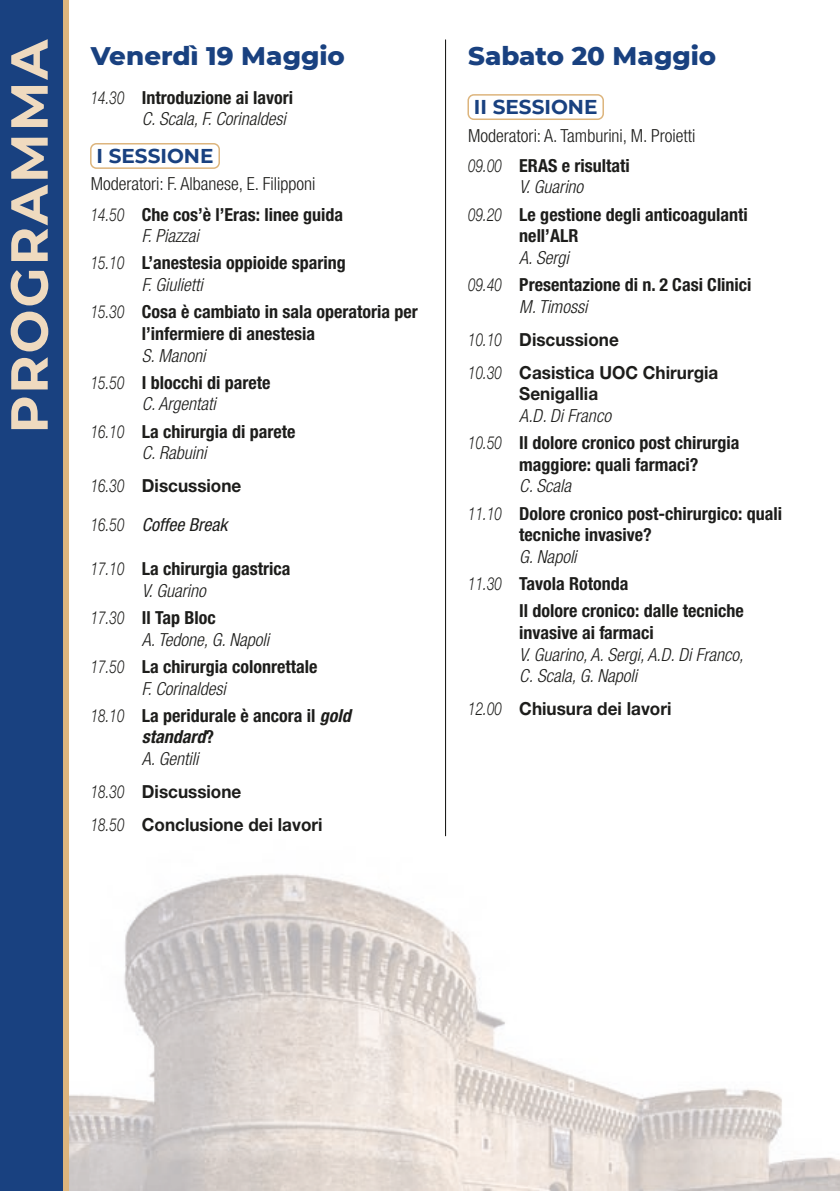
<style>
.page{position:relative;width:840px;height:1191px;background:#fff}
.page>*{position:absolute;margin:0;border:0;box-sizing:border-box;transform-origin:0 0}
.t1{font:700 52px "Montserrat";letter-spacing:.04em;color:#efdabf}
.t2{font:800 26px "Montserrat";color:#194180}
.t3{font:700 20px "Montserrat";color:#194180}
.t4{font:700 condensed 18px/27.2px "Helvetica Neue LT Std";color:#1d1d1b}
.t5{font:700 18px/33px "Helvetica Neue LT Std";color:#1d1d1b;scale:.95 1}
.t6{font:italic 300 condensed 18px/21.6px "Helvetica Neue LT Std";color:#1d1d1b}
.t7{font:300 condensed 18px/30.2px "Helvetica Neue LT Std";color:#1d1d1b}
.t8{font:italic condensed 18px "Helvetica Neue LT Std";color:#1d1d1b}
.s1{font-stretch:normal}
.s2{font-weight:700;font-style:normal}
.s3{font-style:italic;font-stretch:normal}
.s4{font-weight:700}
.s5{font-weight:300;font-style:italic}
.s6{font-weight:300;font-style:italic;font-stretch:normal}
.s7{font-weight:300;font-style:italic;font-stretch:condensed}
.s8{font-weight:300;font-stretch:normal}
.s9{font-style:italic}
</style>
<div class="page">
<img style="left:68px;top:0;width:771px;height:1191px">
<div style="left:90px;top:143px;width:130px;height:26px;border:2px solid #ddb57d;border-radius:6px"></div>
<div style="left:467px;top:94px;width:136px;height:26px;border:2px solid #ddb57d;border-radius:6px"></div>
<hr style="left:445px;top:40px;width:1px;height:796px;background:#1d1d1b">
<div style="left:17px;top:0;width:51px;height:1191px;background:linear-gradient(to bottom,#ddb57d,#ddb57d)"></div>
<div style="left:0;top:0;width:62px;height:1191px;background:#194180"></div>
<h1 class="t1" style="left:-8px;top:433px;width:396px;rotate:-90deg">PROGRAMMA</h1>
<h2 class="t2" style="left:91px;top:37px;width:255px">Venerdì 19 Maggio</h2>
<p class="t6" style="left:142px;top:87px;width:153px;text-indent:-51px"><span class="s1">14.30</span> <span class="s2">Introduzione ai lavori<br></span>C. Scala, F. Corinaldesi</p>
<p class="t3" style="left:96px;top:142px;width:118px">I SESSIONE</p>
<p class="t7" style="left:91px;top:169px;width:254px">Moderatori: F. Albanese, E. Filipponi<br><span class="s3">14.50</span> <span class="s4">Che cos’è l’Eras: linee guida</span></p>
<p class="t4" style="left:91px;top:222px;width:256px;text-indent:51px"><span class="s5">F. Piazzai<br></span><span class="s6">15.10</span> L’anestesia oppioide sparing</p>
<p class="t4" style="left:91px;top:271px;width:328px;text-indent:51px"><span class="s5">F. Giulietti<br></span><span class="s6">15.30</span> Cosa è cambiato in sala operatoria per</p>
<p class="t4" style="left:142px;top:320px;width:175px">l’infermiere di anestesia</p>
<p class="t4" style="left:91px;top:341px;width:181px;text-indent:51px"><span class="s5">S. Manoni<br></span><span class="s6">15.50</span> I blocchi di parete</p>
<p class="t4" style="left:91px;top:390px;width:206px;text-indent:51px"><span class="s5">C. Argentati<br></span><span class="s6">16.10</span> La chirurgia di parete</p>
<p class="t5" style="left:91px;top:436px;width:160px;text-indent:51px"><span class="s7">C. Rabuini<br></span><span class="s5">16.30</span> Discussione</p>
<p class="t8" style="left:91px;top:514px;width:138px"><span class="s8">16.50</span> Coffee Break</p>
<p class="t4" style="left:142px;top:558px;width:150px;line-height:21.6px;text-indent:-51px"><span class="s6">17.10</span> La chirurgia gastrica<br><span class="s5">V. Guarino</span></p>
<p class="t6" style="left:142px;top:607px;width:129px;text-indent:-51px"><span class="s1">17.30</span> <span class="s2">Il Tap Bloc<br></span>A. Tedone, G. Napoli</p>
<p class="t4" style="left:142px;top:655px;width:177px;line-height:21.6px;text-indent:-51px"><span class="s6">17.50</span> La chirurgia colonrettale<br><span class="s5">F. Corinaldesi</span></p>
<p class="t4" style="left:142px;top:704px;width:210px;line-height:21.6px;text-indent:-51px"><span class="s6">18.10</span> La peridurale è ancora il <span class="s9">gold standard</span>?<br><span class="s5">A. Gentili</span></p>
<p class="t5" style="left:91px;top:774px;width:245px"><span class="s5">18.30</span> Discussione<br><span class="s5">18.50</span> Conclusione dei lavori</p>
<h2 class="t2" style="left:468px;top:37px;width:249px">Sabato 20 Maggio</h2>
<p class="t3" style="left:473px;top:93px;width:125px">II SESSIONE</p>
<p class="t7" style="left:468px;top:120px;width:229px">Moderatori: A. Tamburini, M. Proietti<br><span class="s3">09.00</span> <span class="s4">ERAS e risultati</span></p>
<p class="t4" style="left:468px;top:173px;width:281px;text-indent:51px"><span class="s5">V. Guarino<br></span><span class="s6">09.20</span> Le gestione degli anticoagulanti</p>
<p class="t4" style="left:519px;top:222px;width:61px">nell’ALR</p>
<p class="t4" style="left:468px;top:243px;width:285px;text-indent:51px"><span class="s5">A. Sergi<br></span><span class="s6">09.40</span> Presentazione di n. 2 Casi Clinici</p>
<p class="t5" style="left:468px;top:289px;width:265px;text-indent:51px"><span class="s7">M. Timossi<br></span><span class="s5">10.10</span> Discussione<br><span class="s5">10.30</span> Casistica UOC Chirurgia</p>
<p class="t5" style="left:519px;top:377px;width:84px">Senigallia</p>
<p class="t4" style="left:468px;top:401px;width:273px;text-indent:51px"><span class="s5">A.D. Di Franco<br></span><span class="s6">10.50</span> Il dolore cronico post chirurgia</p>
<p class="t4" style="left:519px;top:450px;width:181px">maggiore: quali farmaci?</p>
<p class="t4" style="left:468px;top:472px;width:315px;text-indent:51px"><span class="s5">C. Scala<br></span><span class="s6">11.10</span> Dolore cronico post-chirurgico: quali</p>
<p class="t4" style="left:519px;top:521px;width:134px">tecniche invasive?</p>
<p class="t6" style="left:519px;top:546px;width:59px">G. Napoli</p>
<p class="t4" style="left:468px;top:570px;width:162px"><span class="s6">11.30</span> Tavola Rotonda</p>
<p class="t4" style="left:519px;top:597px;width:226px">Il dolore cronico: dalle tecniche</p>
<p class="t4" style="left:519px;top:618px;width:136px">invasive ai farmaci</p>
<p class="t6" style="left:519px;top:644px;width:226px">V. Guarino, A. Sergi, A.D. Di Franco,<br>C. Scala, G. Napoli</p>
<p class="t5" style="left:468px;top:691px;width:215px"><span class="s5">12.00</span> Chiusura dei lavori</p>
</div>
